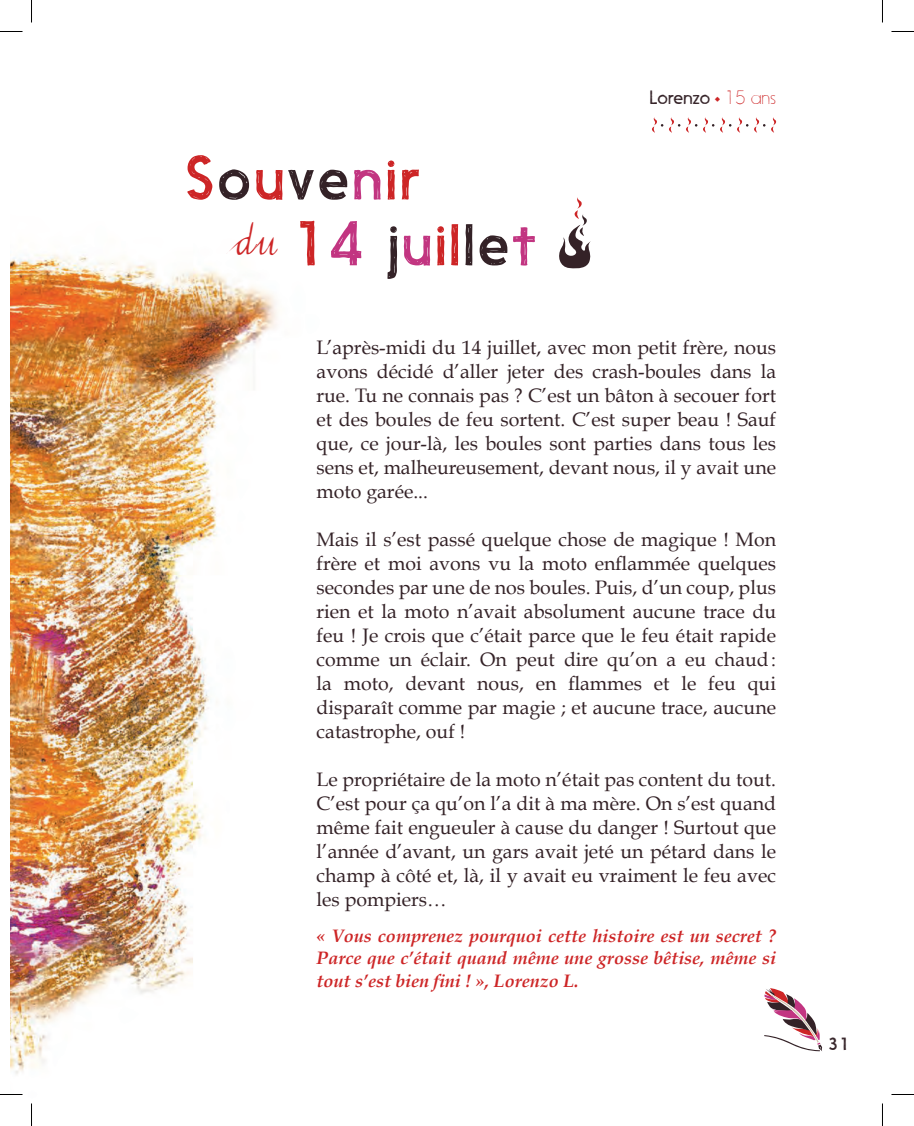
<style>
.page{position:relative;width:914px;height:1126px;background:#fff}
.page>*{position:absolute;margin:0;border:0;box-sizing:border-box;transform-origin:0 0}
.t1{font:58.5px/65.7px "Nanami HM Book";letter-spacing:.05em;color:#cd2526}
.t2{font:19.5px/24px "Book Antiqua";color:#342227;text-align:justify}
.t3{font:italic 700 18px/22.5px "Book Antiqua";color:#cd2526;text-align:justify}
.t4{font:18px "Nanami HM Lt";letter-spacing:-.015em;color:#342227}
.t5{font:16.5px "Nanami HM Book";color:#342227}
.s1{color:#342227}
.s2{color:#c23581}
.s3{font-family:"Source Sans Pro";color:#cd2526}
.s4{font-family:"Nanami HM Thin";color:#cd2526}
</style>
<div class="page">
<img style="left:10px;top:254px;width:267px;height:841px">
<svg style="left:559px;top:197px;width:32px;height:72px"></svg>
<svg style="left:652px;top:117px;width:124px;height:16px"></svg>
<svg style="left:764px;top:988px;width:58px;height:64px"></svg>
<svg style="left:0;top:31px;width:22px;height:1px"></svg>
<svg style="left:891px;top:31px;width:22px;height:1px"></svg>
<svg style="left:0;top:1094px;width:22px;height:1px"></svg>
<svg style="left:891px;top:1094px;width:22px;height:1px"></svg>
<svg style="left:31px;top:0;width:1px;height:22px"></svg>
<svg style="left:31px;top:1103px;width:1px;height:23px"></svg>
<svg style="left:882px;top:0;width:1px;height:22px"></svg>
<svg style="left:882px;top:1103px;width:1px;height:23px"></svg>
<h1 class="t1" style="left:226px;top:146px;width:312px;text-indent:-41px">S<span class="s1">o</span>u<span class="s1">ve</span><span class="s2">n</span>ir<br><sup>du</sup> 1<span class="s2">4</span> <span class="s1">j</span><span class="s2">u</span>il<span class="s1">le</span><span class="s2">t</span></h1>
<p class="t4" style="left:649px;top:87px;width:128px">Lorenzo <span class="s3">◆</span> <span class="s4">15 ans</span></p>
<p class="t2" style="left:316px;top:335px;width:461px">L’après-midi du 14 juillet, avec mon petit frère, nous avons décidé d’aller jeter des crash-boules dans la rue. Tu ne connais pas ? C’est un bâton à secouer fort et des boules de feu sortent. C’est super beau ! Sauf que, ce jour-là, les boules sont parties dans tous les sens et, malheureusement, devant nous, il y avait une moto garée...</p>
<p class="t2" style="left:316px;top:527px;width:461px">Mais il s’est passé quelque chose de magique ! Mon frère et moi avons vu la moto enflammée quelques secondes par une de nos boules. Puis, d’un coup, plus rien et la moto n’avait absolument aucune trace du feu ! Je crois que c’était parce que le feu était rapide comme un éclair. On peut dire qu’on a eu chaud: la moto, devant nous, en flammes et le feu qui disparaît comme par magie ; et aucune trace, aucune catastrophe, ouf !</p>
<p class="t2" style="left:316px;top:767px;width:461px">Le propriétaire de la moto n’était pas content du tout.<br>C’est pour ça qu’on l’a dit à ma mère. On s’est quand même fait engueuler à cause du danger ! Surtout que l’année d’avant, un gars avait jeté un pétard dans le champ à côté et, là, il y avait eu vraiment le feu avec les pompiers…</p>
<p class="t3" style="left:316px;top:925px;width:461px">« Vous comprenez pourquoi cette histoire est un secret ?<br>Parce que c’était quand même une grosse bêtise, même si tout s’est bien fini ! », Lorenzo L.</p>
<p class="t5" style="left:828px;top:1035px;width:22px">31</p>
</div>
